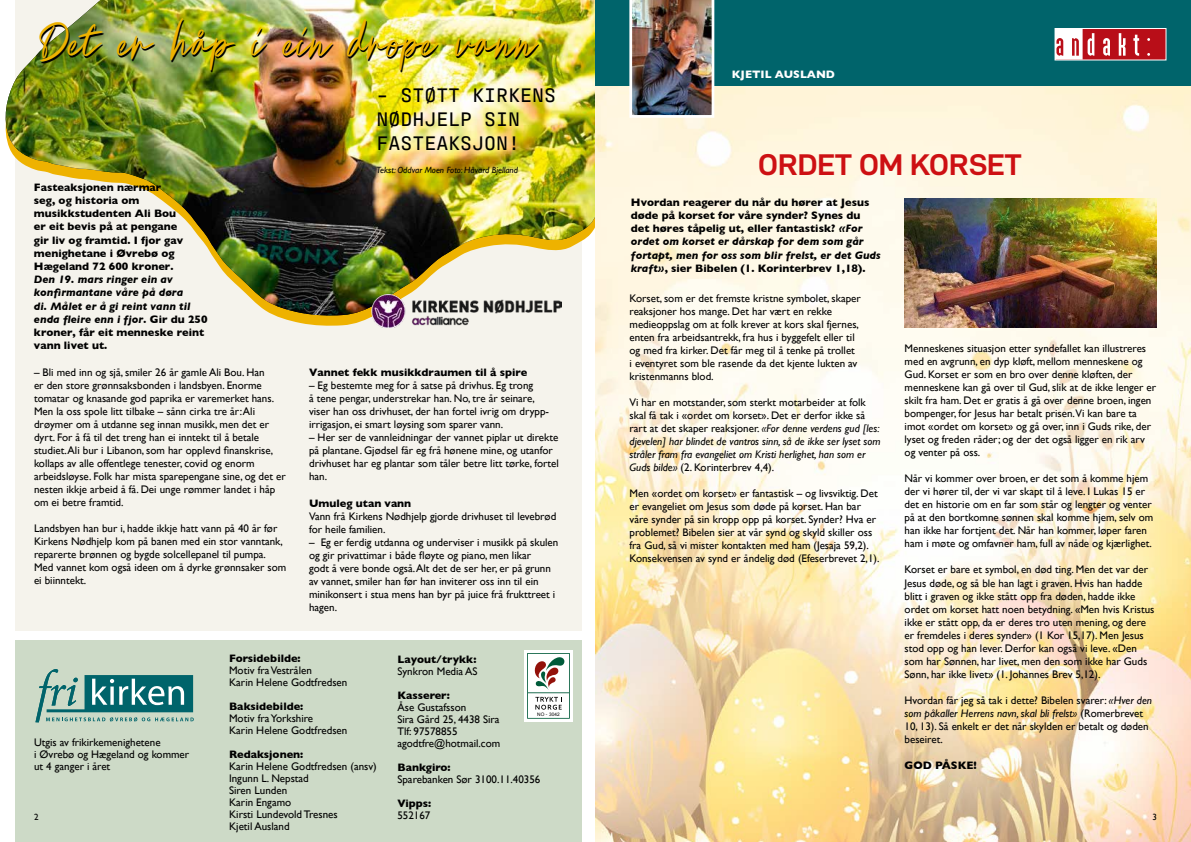
<style>
.page{position:relative;width:1191px;height:842px;background:#fff}
.page>*{position:absolute;margin:0;border:0;box-sizing:border-box;transform-origin:0 0}
.t1{font:49.2px "Whistler";color:#000}
.t2{font:30px "D DIN Exp Bold";color:#cd1013}
.t3{font:500 20px/24px "Antarctican Mono";color:#000}
.t4{font:11px/13px "Gill Sans";color:#000}
.t5{font:700 11px/13.2px "Gill Sans";color:#000}
.t6{font:italic 11px/13px "Gill Sans";color:#000}
.t7{font:italic 700 11px/13.2px "Gill Sans";color:#000}
.t8{font:700 11px "Gill Sans";color:#fff}
.t9{font:italic 9px "Gill Sans";color:#000}
.t10{font:9px "Gill Sans";color:#000}
.t11{font:4.7px "Arial";letter-spacing:.02em;color:#000}
.s1{font-style:normal}
.s2{font-style:italic}
</style>
<div class="page">
<div style="left:15px;top:0;width:566px;height:630px;background:#f5f3ec"></div>
<img style="left:5px;top:0;width:590px;height:316px">
<div style="left:15px;top:640px;width:566px;height:202px;background:#cddac7"></div>
<svg style="left:35px;top:669px;width:159px;height:53px"></svg>
<div style="left:524px;top:650px;width:49px;height:72px;background:#fff"></div>
<svg style="left:527px;top:653px;width:43px;height:66px"></svg>
<img style="left:372px;top:294px;width:189px;height:34px">
<img style="left:595px;top:86px;width:596px;height:756px">
<img style="left:904px;top:198px;width:253px;height:130px">
<div style="left:595px;top:0;width:596px;height:86px;background:#00646b"></div>
<svg style="left:1056px;top:30px;width:108px;height:28px;background:#ce585f"></svg>
<div style="left:1054px;top:28px;width:112px;height:32px;border:1px solid #fff"></div>
<img style="left:629px;top:0;width:85px;height:118px">
<h1 class="t1" style="left:41px;top:9px;width:499px">Det er håp i ein drope vann</h1>
<h3 class="t3" style="left:376px;top:81px;width:181px">- STØTT KIRKENS<br>NØDHJELP SIN<br>FASTEAKSJON!</h3>
<p class="t9" style="left:376px;top:164px;width:143px">Tekst: Oddvar Moen Foto: Håvard Bjelland</p>
<p class="t8" style="left:732px;top:66px;width:105px">KJETIL AUSLAND</p>
<h2 class="t2" style="left:758px;top:148px;width:265px">ORDET OM KORSET</h2>
<p class="t5" style="left:34px;top:180px;width:151px">Fasteaksjonen nærmar seg, og historia om musikkstudenten Ali Bou er eit bevis på at pengane gir liv og framtid. I fjor gav menighetane i Øvrebø og<br>Hægeland 72 600 kroner.</p>
<p class="t7" style="left:34px;top:273px;width:175px">Den 19. mars ringer ein av konfirmantane våre på døra<br>di. Målet er å gi reint vann til enda fleire enn i fjor. <span class="s1">Gir du 250 kroner, får eit menneske reint vann livet ut.</span></p>
<p class="t5" style="left:631px;top:195px;width:251px">Hvordan reagerer du når du hører at Jesus døde på korset for våre synder? Synes du det høres tåpelig ut, eller fantastisk? <span class="s2">«For ordet om korset er dårskap for dem som går fortapt, men for oss som blir frelst, er det Guds kraft»</span>, sier Bibelen (1. Korinterbrev 1,18).</p>
<p class="t4" style="left:629px;top:291px;width:233px">Korset, som er det fremste kristne symbolet, skaper reaksjoner hos mange. Det har vært en rekke medieoppslag om at folk krever at kors skal fjernes, enten fra arbeidsantrekk, fra hus i byggefelt eller til og med fra kirker. Det får meg til å tenke på trollet<br>i eventyret som ble rasende da det kjente lukten av kristenmanns blod.</p>
<p class="t6" style="left:629px;top:395px;width:252px"><span class="s1">Vi har en motstander, som sterkt motarbeider at folk skal få tak i «ordet om korset». Det er derfor ikke så rart at det skaper reaksjoner.</span> «For denne verdens gud [les: djevelen] har blindet de vantros sinn, så de ikke ser lyset som stråler fram fra evangeliet om Kristi herlighet, han som er Guds bilde» <span class="s1">(2. Korinterbrev 4,4).</span></p>
<p class="t4" style="left:629px;top:486px;width:251px">Men «ordet om korset» er fantastisk – og livsviktig. Det er evangeliet om Jesus som døde på korset. Han bar våre synder på sin kropp opp på korset. Synder? Hva er problemet? Bibelen sier at vår synd og skyld skiller oss fra Gud, så vi mister kontakten med ham (Jesaja 59,2).<br>Konsekvensen av synd er åndelig død (Efeserbrevet 2,1).</p>
<p class="t4" style="left:904px;top:342px;width:253px">Menneskenes situasjon etter syndefallet kan illustreres med en avgrunn, en dyp kløft, mellom menneskene og Gud. Korset er som en bro over denne kløften, der menneskene kan gå over til Gud, slik at de ikke lenger er skilt fra ham. Det er gratis å gå over denne broen, ingen bompenger, for Jesus har betalt prisen.Vi kan bare ta imot «ordet om korset» og gå over, inn i Guds rike, der lyset og freden råder; og der det også ligger en rik arv og venter på oss.</p>
<p class="t4" style="left:904px;top:472px;width:250px">Når vi kommer over broen, er det som å komme hjem der vi hører til, der vi var skapt til å leve. I Lukas 15 er det en historie om en far som står og lengter og venter på at den bortkomne sønnen skal komme hjem, selv om han ikke har fortjent det. Når han kommer, løper faren ham i møte og omfavner ham, full av nåde og kjærlighet.</p>
<p class="t4" style="left:904px;top:563px;width:251px">Korset er bare et symbol, en død ting. Men det var der Jesus døde, og så ble han lagt i graven. Hvis han hadde blitt i graven og ikke stått opp fra døden, hadde ikke ordet om korset hatt noen betydning. «Men hvis Kristus ikke er stått opp, da er deres tro uten mening, og dere er fremdeles i deres synder» (1 Kor 15,17). Men Jesus stod opp og han lever. Derfor kan også vi leve. «Den som har Sønnen, har livet, men den som ikke har Guds Sønn, har ikke livet» (1. Johannes Brev 5,12).</p>
<p class="t4" style="left:904px;top:693px;width:249px">Hvordan får jeg så tak i dette? Bibelen svarer: <span class="s2">«Hver den som påkaller Herrens navn, skal bli frelst»</span> (Romerbrevet 10, 13). Så enkelt er det når skylden er betalt og døden beseiret.</p>
<p class="t5" style="left:904px;top:758px;width:74px">GOD PÅSKE!</p>
<p class="t5" style="left:309px;top:365px;width:220px">Vannet fekk musikkdraumen til å spire</p>
<p class="t4" style="left:309px;top:378px;width:241px">– Eg bestemte meg for å satse på drivhus. Eg trong<br>å tene pengar, understrekar han. No, tre år seinare, viser han oss drivhuset, der han fortel ivrig om drypp&shy;irrigasjon, ei smart løysing som sparer vann.</p>
<p class="t4" style="left:309px;top:430px;width:251px">– Her ser de vannleidningar der vannet piplar ut direkte på plantane. Gjødsel får eg frå hønene mine, og utanfor drivhuset har eg plantar som tåler betre litt tørke, fortel han.</p>
<p class="t5" style="left:309px;top:496px;width:104px">Umuleg utan vann</p>
<p class="t4" style="left:309px;top:509px;width:249px">Vann frå Kirkens Nødhjelp gjorde drivhuset til levebrød for heile familien.</p>
<p class="t4" style="left:309px;top:535px;width:251px">– Eg er ferdig utdanna og underviser i musikk på skulen og gir privattimar i både fløyte og piano, men likar<br>godt å vere bonde også. Alt det de ser her, er på grunn av vannet, smiler han før han inviterer oss inn til ein minikonsert i stua mens han byr på juice frå frukttreet i hagen.</p>
<p class="t4" style="left:34px;top:365px;width:253px">– Bli med inn og sjå, smiler 26 år gamle Ali Bou. Han<br>er den store grønnsaksbonden i landsbyen. Enorme tomatar og knasande god paprika er varemerket hans.<br>Men la oss spole litt tilbake – sånn cirka tre år: Ali drøymer om å utdanne seg innan musikk, men det er dyrt. For å få til det treng han ei inntekt til å betale studiet. Ali bur i Libanon, som har opplevd finanskrise, kollaps av alle offentlege tenester, covid og enorm arbeidsløyse. Folk har mista sparepengane sine, og det er nesten ikkje arbeid å få. Dei unge rømmer landet i håp om ei betre framtid.</p>
<p class="t4" style="left:34px;top:521px;width:254px">Landsbyen han bur i, hadde ikkje hatt vann på 40 år før Kirkens Nødhjelp kom på banen med ein stor vanntank, reparerte brønnen og bygde solcellepanel til pumpa.<br>Med vannet kom også ideen om å dyrke grønnsaker som ei biinntekt.</p>
<p class="t5" style="left:229px;top:652px;width:73px">Forsidebilde:</p>
<p class="t4" style="left:229px;top:665px;width:120px;line-height:12px">Motiv fra Vestrålen<br>Karin Helene Godtfredsen</p>
<p class="t5" style="left:229px;top:700px;width:76px">Baksidebilde:</p>
<p class="t4" style="left:229px;top:713px;width:120px;line-height:12px">Motiv fra Yorkshire<br>Karin Helene Godtfredsen</p>
<p class="t5" style="left:229px;top:748px;width:76px">Redaksjonen:</p>
<p class="t4" style="left:229px;top:761px;width:149px;line-height:12px">Karin Helene Godtfredsen (ansv)<br>Ingunn L. Nepstad<br>Siren Lunden<br>Karin Engamo<br>Kirsti Lundevold Tresnes<br>Kjetil Ausland</p>
<p class="t5" style="left:397px;top:652px;width:80px">Layout/trykk:</p>
<p class="t4" style="left:397px;top:664px;width:82px">Synkron Media AS</p>
<p class="t5" style="left:397px;top:688px;width:54px">Kasserer:</p>
<p class="t4" style="left:397px;top:701px;width:104px;line-height:12px">Åse Gustafsson<br>Sira Gård 25, 4438 Sira<br>Tlf: 97578855 agodtfre@hotmail.com</p>
<p class="t5" style="left:397px;top:760px;width:55px">Bankgiro:</p>
<p class="t4" style="left:397px;top:772px;width:144px">Sparebanken Sør 3100.11.40356</p>
<p class="t5" style="left:397px;top:796px;width:35px">Vipps:</p>
<p class="t4" style="left:397px;top:808px;width:34px">552167</p>
<p class="t11" style="left:537px;top:711px;width:24px">NO - 3042</p>
<p class="t4" style="left:34px;top:736px;width:157px;line-height:12px">Utgis av frikirkemenighetene<br>i Øvrebø og Hægeland og kommer ut 4 ganger i året</p>
<p class="t10" style="left:34px;top:812px;width:6px">2</p>
<p class="t10" style="left:1152px;top:812px;width:6px">3</p>
</div>
